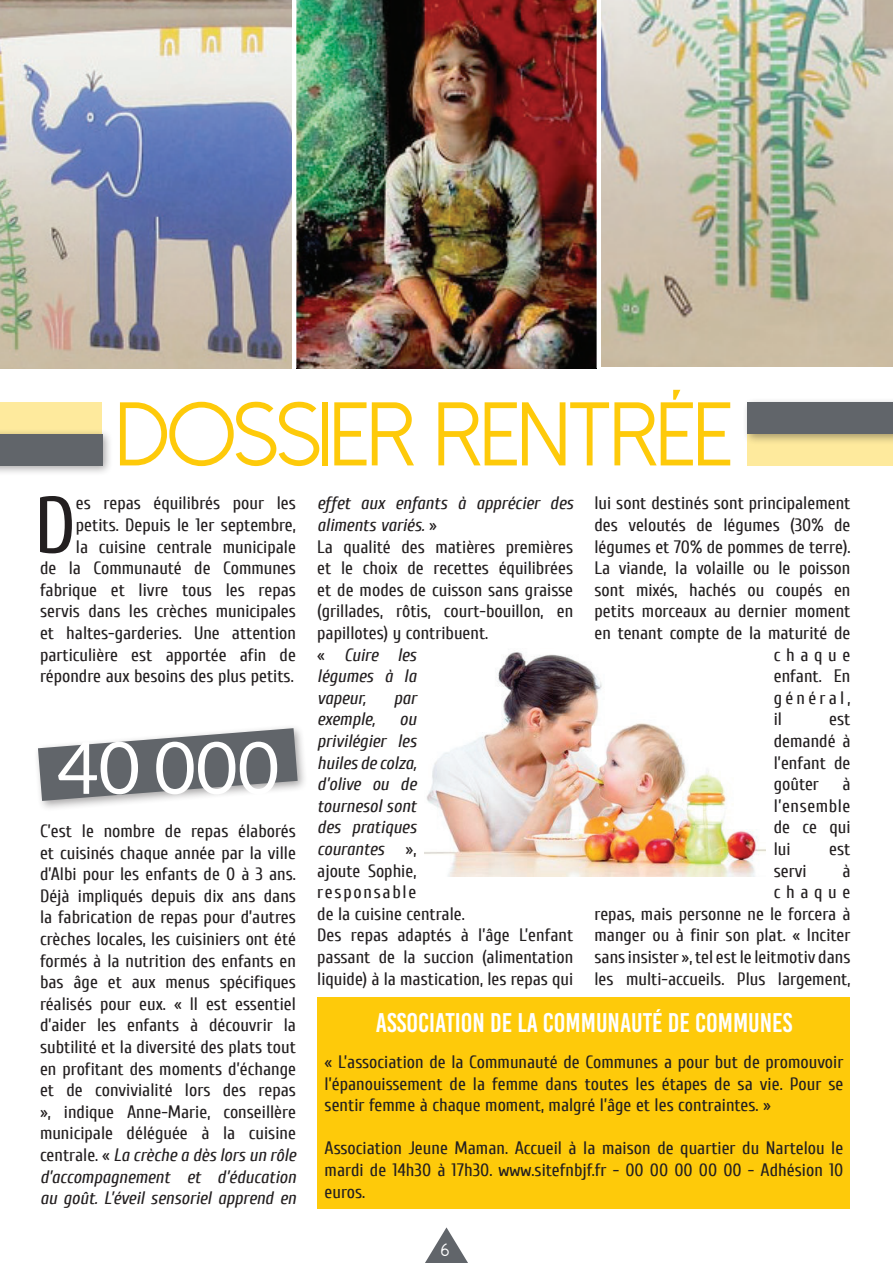
<style>
.page{position:relative;width:893px;height:1263px;background:#fff}
.page>*{position:absolute;margin:0;border:0;box-sizing:border-box;transform-origin:0 0}
.t1{font:90px "Dolce Vita";color:#feca0a}
.t2{font:79.65px "Cuprum";color:#231f20}
.t3{font:72px "Lato";color:#fff}
.t4{font:27px "Bebas Kai";color:#fff}
.t5{font:18px/21.6px "Cuprum";color:#231f20;text-align:justify}
.t6{font:italic 18px "Cuprum";color:#231f20}
.t7{font:18px "Cuprum";letter-spacing:.18em;color:#231f20}
.t8{font:18px "Dolce Vita";color:#fff}
.s1{font-style:italic}
</style>
<div class="page">
<div style="left:747px;top:402px;width:146px;height:63px;background:#feea9d"></div>
<div style="left:0;top:402px;width:102px;height:63px;background:#feea9d"></div>
<div style="left:317px;top:998px;width:533px;height:211px;background:#feca0a"></div>
<div style="left:33px;top:723px;width:276px;height:88px;background:#231f20;opacity:.4"></div>
<svg style="left:38px;top:728px;width:260px;height:73px"></svg>
<img style="left:296px;top:0;width:301px;height:368px">
<img style="left:0;top:0;width:292px;height:369px">
<img style="left:601px;top:0;width:292px;height:367px">
<div style="left:742px;top:397px;width:151px;height:48px;background:#231f20;opacity:.4"></div>
<div style="left:747px;top:402px;width:146px;height:32px;background:#61656a"></div>
<div style="left:0;top:429px;width:114px;height:48px;background:#231f20;opacity:.4"></div>
<div style="left:0;top:434px;width:102px;height:31px;background:#61656a"></div>
<img style="left:425px;top:652px;width:340px;height:224px">
<svg style="left:425px;top:1227px;width:43px;height:36px"></svg>
<h1 class="t1" style="left:116px;top:389px;width:617px">DOSSIER RENTRÉE</h1>
<h2 class="t2" style="left:34px;top:482px;width:43px">D</h2>
<p class="t5" style="left:40px;top:493px;width:257px;text-align:right">es repas équilibrés pour les petits. Depuis le 1er septembre,<br>la cuisine centrale municipale<br>de la Communauté de Communes fabrique et livre tous les repas servis dans les crèches municipales et haltes-garderies. Une attention particulière est apportée afin de répondre aux besoins des plus petits.</p>
<h3 class="t3" style="left:57px;top:728px;width:224px">40 000</h3>
<p class="t5" style="left:40px;top:820px;width:257px">C’est le nombre de repas élaborés et cuisinés chaque année par la ville d’Albi pour les enfants de 0 à 3 ans.<br>Déjà impliqués depuis dix ans dans la fabrication de repas pour d’autres crèches locales, les cuisiniers ont été formés à la nutrition des enfants en bas âge et aux menus spécifiques réalisés pour eux. « Il est essentiel d’aider les enfants à découvrir la subtilité et la diversité des plats tout en profitant des moments d’échange et de convivialité lors des repas », indique Anne-Marie, conseillère municipale déléguée à la cuisine centrale. « <span class="s1">La crèche a dès lors un rôle d’accompagnement et d’éducation au goût. L’éveil sensoriel apprend en</span></p>
<p class="t5" style="left:317px;top:493px;width:257px;text-align:left"><span class="s1">effet aux enfants à apprécier des aliments variés.</span> »<br>La qualité des matières premières et le choix de recettes équilibrées et de modes de cuisson sans graisse (grillades, rôtis, court-bouillon, en papillotes) y contribuent.<br>« <span class="s1">Cuire les<br>légumes à la<br>vapeur,</span></p>
<p class="t6" style="left:394px;top:688px;width:24px">par</p>
<p class="t6" style="left:317px;top:709px;width:60px">exemple,</p>
<p class="t5" style="left:317px;top:709px;width:257px;text-align:left;text-indent:82px"><span class="s1">ou<br>privilégier les<br>huiles de colza,<br>d’olive ou de<br>tournesol sont<br>des pratiques<br>courantes</span> »,<br>ajoute Sophie,<br>responsable<br>de la cuisine centrale.<br>Des repas adaptés à l’âge L’enfant passant de la succion (alimentation liquide) à la mastication, les repas qui</p>
<p class="t5" style="left:594px;top:493px;width:257px">lui sont destinés sont principalement</p>
<p class="t5" style="left:594px;top:514px;width:257px">des veloutés de légumes (30% de</p>
<p class="t5" style="left:594px;top:536px;width:257px">légumes et 70% de pommes de terre).</p>
<p class="t5" style="left:594px;top:557px;width:257px">La viande, la volaille ou le poisson</p>
<p class="t5" style="left:594px;top:579px;width:257px">sont mixés, hachés ou coupés en</p>
<p class="t5" style="left:594px;top:601px;width:257px">petits morceaux au dernier moment</p>
<p class="t5" style="left:594px;top:622px;width:257px">en tenant compte de la maturité de</p>
<p class="t5" style="left:774px;top:644px;width:78px">chaque</p>
<p class="t5" style="left:774px;top:665px;width:78px">enfant. En</p>
<p class="t7" style="left:774px;top:688px;width:78px">général,</p>
<p class="t5" style="left:774px;top:709px;width:10px">il</p>
<p class="t5" style="left:774px;top:709px;width:78px;text-indent:55px">est demandé à l’enfant de goûter</p>
<p class="t5" style="left:774px;top:773px;width:78px;text-indent:69px">à l’ensemble de ce qui lui</p>
<p class="t5" style="left:829px;top:838px;width:23px">est</p>
<p class="t5" style="left:594px;top:860px;width:257px;text-align:right">à<br>chaque<br>repas, mais personne ne le forcera à manger ou à finir son plat. « Inciter sans insister », tel est le leitmotiv dans les multi-accueils. Plus largement,</p>
<p class="t5" style="left:774px;top:860px;width:34px">servi</p>
<h3 class="t4" style="left:376px;top:1008px;width:418px">ASSOCIATION DE LA COMMUNAUTÉ DE COMMUNES</h3>
<p class="t5" style="left:325px;top:1051px;width:520px">« L’association de la Communauté de Communes a pour but de promouvoir l’épanouissement de la femme dans toutes les étapes de sa vie. Pour se sentir femme à chaque moment, malgré l’âge et les contraintes. »</p>
<p class="t5" style="left:325px;top:1137px;width:520px">Association Jeune Maman. Accueil à la maison de quartier du Nartelou le mardi de 14h30 à 17h30. www.sitefnbjf.fr - 00 00 00 00 00 - Adhésion 10 euros.</p>
<p class="t8" style="left:441px;top:1240px;width:9px">6</p>
</div>
